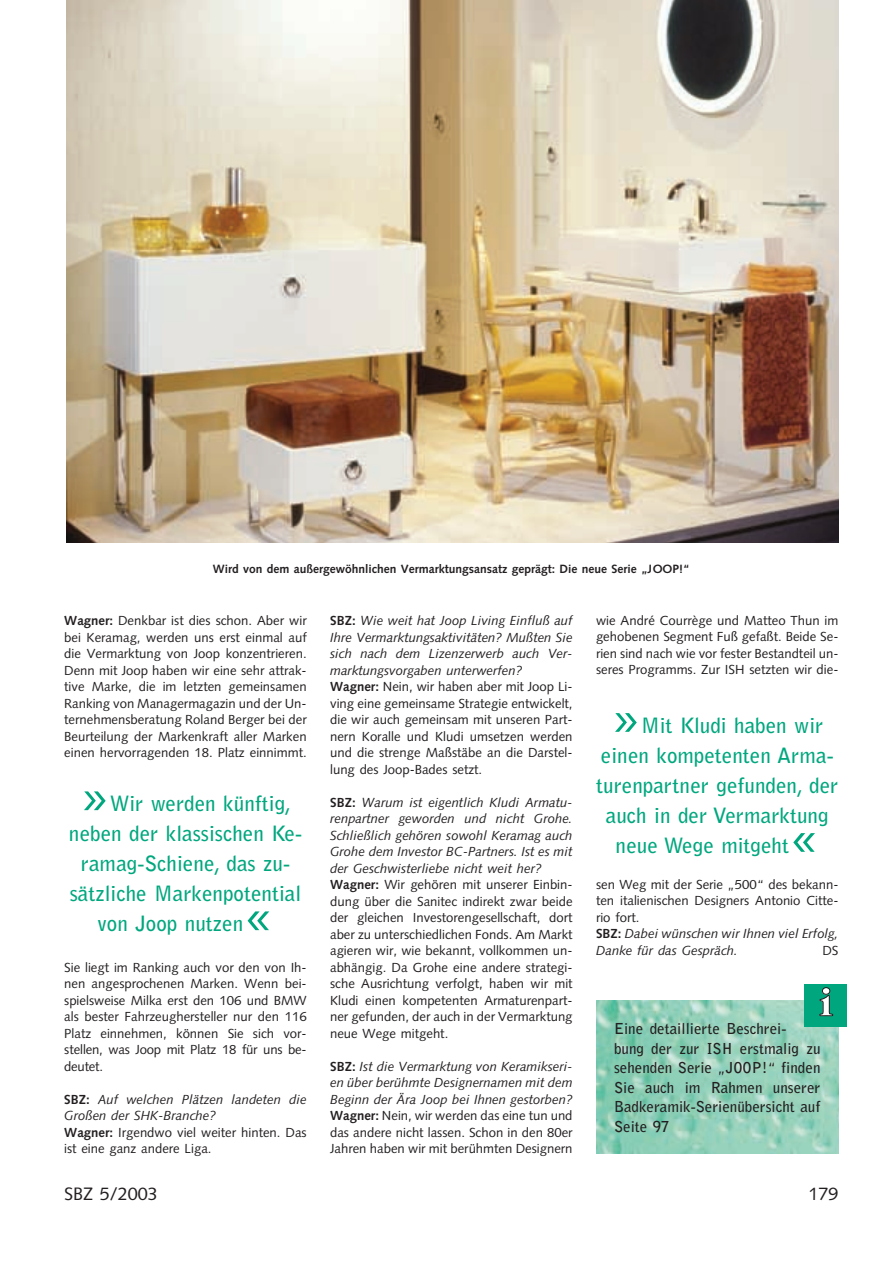
<style>
.page{position:relative;width:893px;height:1263px;background:#fff}
.page>*{position:absolute;margin:0;border:0;box-sizing:border-box;transform-origin:0 0}
.t1{font:300 60px "Bell Gothic";color:#00a77e}
.t2{font:700 42px "Garamond";color:#fff}
.t3{font:700 21px "Bell Gothic";color:#00a77e}
.t4{font:18px "Syntax";color:#231f20}
.t5{font:700 15px/19.5px "Bell Gothic";color:#231f20}
.t6{font:13.2px/16.5px "Syntax";color:#231f20}
.t7{font:italic 13.2px/16.5px "Syntax";color:#231f20;text-align:justify}
.t8{font:700 12px "Syntax";color:#231f20}
.s1{font-weight:700}
.s2{font-style:italic}
.s3{font-weight:700;font-style:normal}
.s4{font-style:normal}
.s5{font-family:"Syntax";font-weight:400}
</style>
<div class="page">
<img style="left:596px;top:1001px;width:242px;height:152px">
<div style="left:804px;top:984px;width:43px;height:43px;background:#00a77e"></div>
<img style="left:67px;top:0;width:771px;height:543px">
<p class="t8" style="left:213px;top:564px;width:478px">Wird von dem außergewöhnlichen Vermarktungsansatz geprägt: Die neue Serie „JOOP!“</p>
<p class="t6" style="left:64px;top:614px;width:244px;text-align:justify"><span class="s1">Wagner:</span> Denkbar ist dies schon. Aber wir bei Keramag, werden uns erst einmal auf die Vermarktung von Joop konzentrieren.<br>Denn mit Joop haben wir eine sehr attrak&shy;tive Marke, die im letzten gemeinsamen Ranking von Managermagazin und der Un&shy;ternehmensberatung Roland Berger bei der Beurteilung der Markenkraft aller Marken einen hervorragenden 18. Platz einnimmt.</p>
<h1 class="t1" style="left:80px;top:772px;width:32px">»</h1>
<h3 class="t3" style="left:110px;top:796px;width:182px">Wir werden künftig,</h3>
<h3 class="t3" style="left:69px;top:826px;width:235px">neben der klassischen Ke-</h3>
<h3 class="t3" style="left:81px;top:856px;width:210px">ramag-Schiene, das zu-</h3>
<h3 class="t3" style="left:70px;top:886px;width:233px">sätzliche Markenpotential</h3>
<h3 class="t3" style="left:98px;top:916px;width:147px">von Joop nutzen</h3>
<h1 class="t1" style="left:243px;top:892px;width:31px">«</h1>
<p class="t6" style="left:64px;top:960px;width:244px;text-align:justify">Sie liegt im Ranking auch vor den von Ih&shy;nen angesprochenen Marken. Wenn bei&shy;spielsweise Milka erst den 106 und BMW als bester Fahrzeughersteller nur den 116<br>Platz einnehmen, können Sie sich vor&shy;stellen, was Joop mit Platz 18 für uns be&shy;deutet.</p>
<p class="t6" style="left:64px;top:1092px;width:244px"><span class="s1">SBZ:</span> <span class="s2">Auf welchen Plätzen landeten die<br>Großen der SHK-Branche?<br></span><span class="s1">Wagner:</span> Irgendwo viel weiter hinten. Das ist eine ganz andere Liga.</p>
<p class="t6" style="left:330px;top:614px;width:244px"><span class="s1">SBZ:</span> <span class="s2">Wie weit hat Joop Living Einfluß auf Ihre Vermarktungsaktivitäten? Mußten Sie sich nach dem Lizenzerwerb auch Ver&shy;marktungsvorgaben unterwerfen?<br></span><span class="s1">Wagner:</span> Nein, wir haben aber mit Joop Li&shy;ving eine gemeinsame Strategie entwickelt, die wir auch gemeinsam mit unseren Part&shy;nern Koralle und Kludi umsetzen werden und die strenge Maßstäbe an die Darstel&shy;lung des Joop-Bades setzt.</p>
<p class="t6" style="left:330px;top:795px;width:244px"><span class="s1">SBZ:</span> <span class="s2">Warum ist eigentlich Kludi Armatu&shy;renpartner geworden und nicht Grohe.<br>Schließlich gehören sowohl Keramag auch Grohe dem Investor BC-Partners. Ist es mit der Geschwisterliebe nicht weit her?<br></span><span class="s1">Wagner:</span> Wir gehören mit unserer Einbin&shy;dung über die Sanitec indirekt zwar beide der gleichen Investorengesellschaft, dort aber zu unterschiedlichen Fonds. Am Markt agieren wir, wie bekannt, vollkommen un&shy;abhängig. Da Grohe eine andere strategi&shy;sche Ausrichtung verfolgt, haben wir mit Kludi einen kompetenten Armaturenpart&shy;ner gefunden, der auch in der Vermarktung neue Wege mitgeht.</p>
<p class="t7" style="left:330px;top:1059px;width:244px"><span class="s3">SBZ:</span> Ist die Vermarktung von Keramikseri&shy;en über berühmte Designernamen mit dem Beginn der Ära Joop bei Ihnen gestorben?<br><span class="s3">Wagner:</span> <span class="s4">Nein, wir werden das eine tun und das andere nicht lassen. Schon in den 80er Jahren haben wir mit berühmten Designern</span></p>
<p class="t6" style="left:596px;top:613px;width:244px;text-align:justify">wie André Courrège und Matteo Thun im gehobenen Segment Fuß gefaßt. Beide Se&shy;rien sind nach wie vor fester Bestandteil un&shy;seres Programms. Zur ISH setzten wir die-</p>
<h1 class="t1" style="left:611px;top:694px;width:31px">»</h1>
<h3 class="t3" style="left:641px;top:717px;width:184px">Mit Kludi haben wir</h3>
<h3 class="t3" style="left:601px;top:747px;width:234px">einen kompetenten Arma-</h3>
<h3 class="t3" style="left:596px;top:777px;width:244px">turenpartner gefunden, der</h3>
<h3 class="t3" style="left:606px;top:807px;width:224px">auch in der Vermarktung</h3>
<h3 class="t3" style="left:615px;top:837px;width:175px">neue Wege mitgeht</h3>
<h1 class="t1" style="left:789px;top:814px;width:31px">«</h1>
<p class="t6" style="left:596px;top:877px;width:244px">sen Weg mit der Serie „500“ des bekann&shy;ten italienischen Designers Antonio Citte&shy;rio fort.<br><span class="s1">SBZ:</span> <span class="s2">Dabei wünschen wir Ihnen viel Erfolg,<br>Danke für das Gespräch.</span></p>
<p class="t6" style="left:822px;top:943px;width:18px">DS</p>
<h2 class="t2" style="left:818px;top:986px;width:15px">i</h2>
<p class="t5" style="left:614px;top:1020px;width:208px">Eine detaillierte Beschrei-<br>bung der zur ISH erstmalig zu sehenden Serie <span class="s5">„</span>JOOP!<span class="s5">“</span> finden<br>Sie auch im Rahmen unserer<br>Badkeramik-Serienübersicht auf<br>Seite 97</p>
<h3 class="t4" style="left:64px;top:1186px;width:95px">SBZ 5/2003</h3>
<h3 class="t4" style="left:808px;top:1186px;width:32px">179</h3>
</div>
